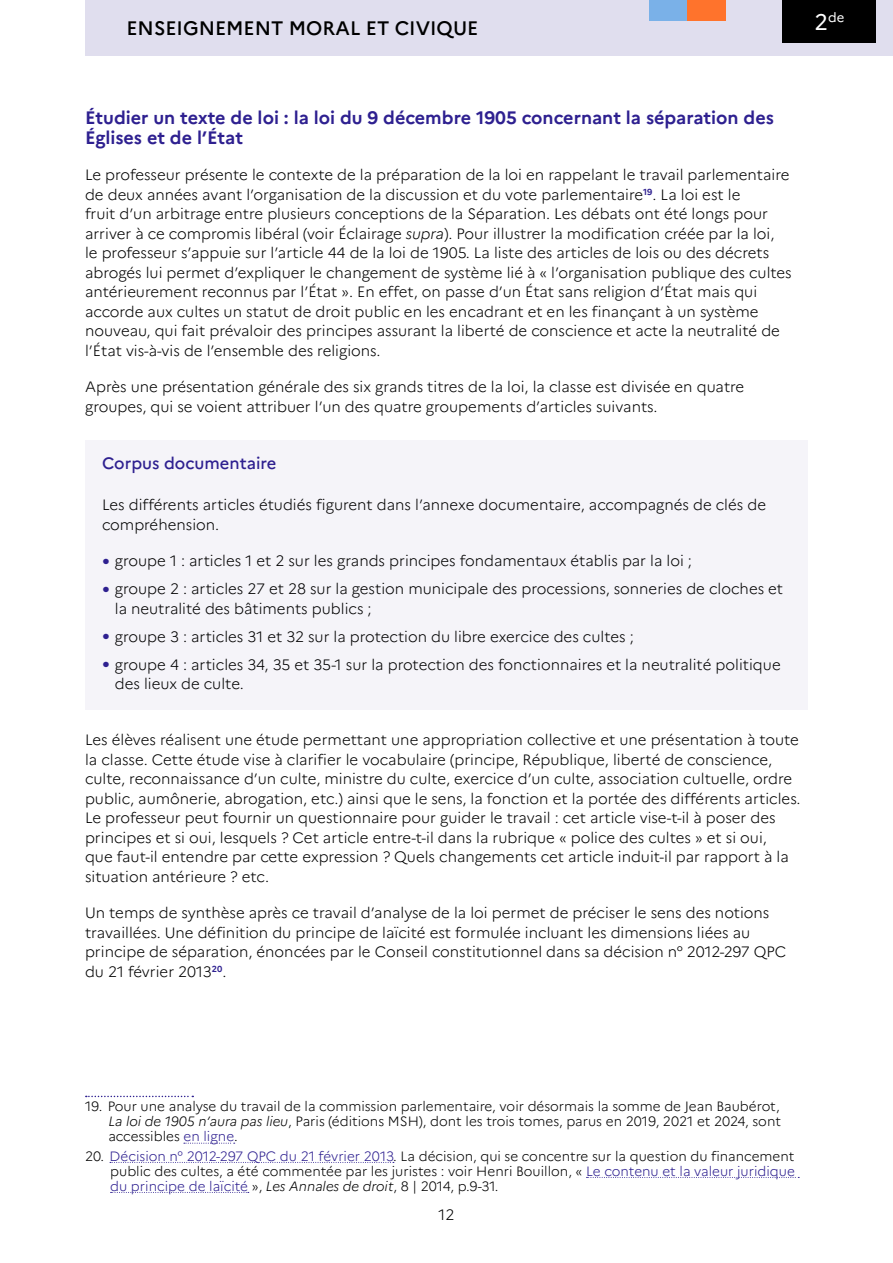
<style>
.page{position:relative;width:893px;height:1263px;background:#fff}
.page>*{position:absolute;margin:0;border:0;box-sizing:border-box;transform-origin:0 0}
.t1{font:500 19.5px "Marianne";color:#000}
.Titre_4{font:700 18px/19.5px "Marianne";color:#2e2090}
.Encadré_Titre{font:500 16.5px "Marianne";color:#2e2090}
.Texte_courant{font:300 15px/19.5px "Marianne";color:#000}
.Encadré_texte_courant{font:300 15px/19.5px "Marianne";color:#000}
.Notes_bas_de_page{font:300 13.5px/15px "Marianne";color:#000;text-align:justify}
.t2{font:13.05px "Marianne";color:#fff}
.s1{font-size:22.5px}
.s2{font-style:italic}
.s3{font-size:25.5px;color:#2e2090}
.s4{color:#2e2090}
</style>
<div class="page">
<div style="left:85px;top:0;width:808px;height:55px;background:#e0deee"></div>
<div style="left:783px;top:0;width:93px;height:42px;background:#000"></div>
<div style="left:649px;top:0;width:38px;height:21px;background:#7ab1e8"></div>
<div style="left:687px;top:0;width:39px;height:21px;background:#ff732c"></div>
<div style="left:85px;top:440px;width:723px;height:50px;background:#f5f4f9"></div>
<div style="left:85px;top:482px;width:723px;height:68px;background:#f5f4f9"></div>
<div style="left:85px;top:538px;width:723px;height:49px;background:#f5f4f9"></div>
<div style="left:85px;top:566px;width:723px;height:68px;background:#f5f4f9"></div>
<div style="left:85px;top:613px;width:723px;height:49px;background:#f5f4f9"></div>
<div style="left:85px;top:641px;width:723px;height:69px;background:#f5f4f9"></div>
<svg style="left:86px;top:1096px;width:107px;height:1px"></svg>
<svg style="left:184px;top:1143px;width:51px;height:1px"></svg>
<svg style="left:110px;top:1162px;width:284px;height:1px"></svg>
<svg style="left:586px;top:1177px;width:213px;height:1px"></svg>
<svg style="left:111px;top:1192px;width:138px;height:1px"></svg>
<h1 class="t1" style="left:126px;top:16px;width:353px">ENSEIGNEMENT MORAL ET CIVIQUE</h1>
<p class="t2" style="left:814px;top:10px;width:31px"><span class="s1">2</span>de</p>
<h4 class="Titre_4" style="left:85px;top:108px;width:690px">Étudier un texte de loi : la loi du 9 décembre 1905 concernant la séparation des<br>Églises et de l’État</h4>
<p class="Texte_courant" style="left:85px;top:165px;width:708px">Le professeur présente le contexte de la préparation de la loi en rappelant le travail parlementaire de deux années avant l’organisation de la discussion et du vote parlementaire<sup>19</sup>. La loi est le<br>fruit d’un arbitrage entre plusieurs conceptions de la Séparation. Les débats ont été longs pour arriver à ce compromis libéral (voir Éclairage <span class="s2">supra</span>). Pour illustrer la modification créée par la loi,<br>le professeur s’appuie sur l’article 44 de la loi de 1905. La liste des articles de lois ou des décrets abrogés lui permet d’expliquer le changement de système lié à « l’organisation publique des cultes antérieurement reconnus par l’État ». En effet, on passe d’un État sans religion d’État mais qui accorde aux cultes un statut de droit public en les encadrant et en les finançant à un système nouveau, qui fait prévaloir des principes assurant la liberté de conscience et acte la neutralité de l’État vis-à-vis de l’ensemble des religions.</p>
<p class="Texte_courant" style="left:85px;top:377px;width:661px">Après une présentation générale des six grands titres de la loi, la classe est divisée en quatre groupes, qui se voient attribuer l’un des quatre groupements d’articles suivants.</p>
<p class="Encadré_Titre" style="left:102px;top:453px;width:176px">Corpus documentaire</p>
<p class="Encadré_texte_courant" style="left:102px;top:495px;width:666px">Les différents articles étudiés figurent dans l’annexe documentaire, accompagnés de clés de compréhension.</p>
<p class="Texte_courant" style="left:102px;top:551px;width:591px"><span class="s3">•</span> groupe 1 : articles 1 et 2 sur les grands principes fondamentaux établis par la loi ;</p>
<p class="Texte_courant" style="left:115px;top:579px;width:670px;text-indent:-13px"><span class="s3">•</span> groupe 2 : articles 27 et 28 sur la gestion municipale des processions, sonneries de cloches et la neutralité des bâtiments publics ;</p>
<p class="Texte_courant" style="left:102px;top:626px;width:533px"><span class="s3">•</span> groupe 3 : articles 31 et 32 sur la protection du libre exercice des cultes ;</p>
<p class="Texte_courant" style="left:115px;top:654px;width:667px;text-indent:-13px"><span class="s3">•</span> groupe 4 : articles 34, 35 et 35-1 sur la protection des fonctionnaires et la neutralité politique des lieux de culte.</p>
<p class="Texte_courant" style="left:85px;top:730px;width:717px">Les élèves réalisent une étude permettant une appropriation collective et une présentation à toute la classe. Cette étude vise à clarifier le vocabulaire (principe, République, liberté de conscience, culte, reconnaissance d’un culte, ministre du culte, exercice d’un culte, association cultuelle, ordre public, aumônerie, abrogation, etc.) ainsi que le sens, la fonction et la portée des différents articles.<br>Le professeur peut fournir un questionnaire pour guider le travail : cet article vise-t-il à poser des principes et si oui, lesquels ? Cet article entre-t-il dans la rubrique « police des cultes » et si oui,<br>que faut-il entendre par cette expression ? Quels changements cet article induit-il par rapport à la situation antérieure ? etc.</p>
<p class="Texte_courant" style="left:85px;top:903px;width:703px">Un temps de synthèse après ce travail d’analyse de la loi permet de préciser le sens des notions travaillées. Une définition du principe de laïcité est formulée incluant les dimensions liées au principe de séparation, énoncées par le Conseil constitutionnel dans sa décision n° 2012-297 QPC du 21 février 2013<sup>20</sup>.</p>
<p class="Notes_bas_de_page" style="left:108px;top:1099px;width:674px;text-indent:-23px">19. Pour une analyse du travail de la commission parlementaire, voir désormais la somme de Jean Baubérot, <span class="s2">La loi de 1905 n’aura pas lieu</span>, Paris (éditions MSH), dont les trois tomes, parus en 2019, 2021 et 2024, sont accessibles <span class="s4">en ligne</span>.</p>
<p class="Notes_bas_de_page" style="left:110px;top:1148px;width:686px;text-indent:-25px">20. <span class="s4">Décision n° 2012-297 QPC du 21 février 2013</span>. La décision, qui se concentre sur la question du financement public des cultes, a été commentée par les juristes : voir Henri Bouillon, « <span class="s4">Le contenu et la valeur juridique du principe de laïcité</span> », <span class="s2">Les Annales de droit</span>, 8 | 2014, p.9-31.</p>
<p class="Texte_courant" style="left:439px;top:1205px;width:17px">12</p>
</div>
